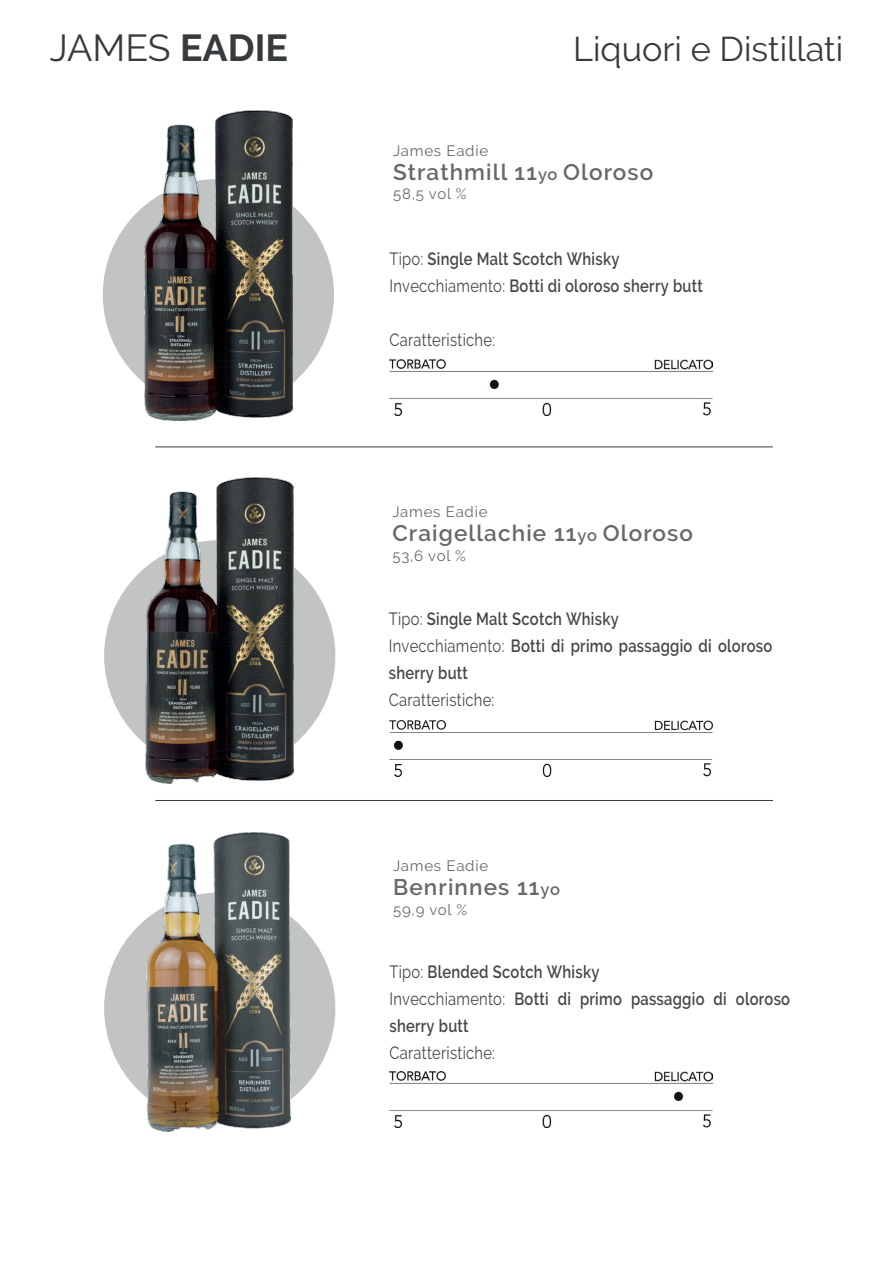
<style>
.page{position:relative;width:893px;height:1263px;background:#fff}
.page>*{position:absolute;margin:0;border:0;box-sizing:border-box;transform-origin:0 0}
.t1{font:37.5px "Raleway";letter-spacing:-.01em;color:#373b3d}
.t2{font:34.2px "Raleway";color:#373b3d}
.t3{font:600 22.5px "Raleway";letter-spacing:.05em;color:#65696b}
.t4{font:600 17.7px/27px "Raleway";letter-spacing:.02em;color:#43464a;scale:.83 1}
.t5{font:17.7px "Raleway";letter-spacing:.02em;color:#43464a;scale:.83 1}
.t6{font:15px "Raleway";letter-spacing:.05em;color:#65696b}
.s1{font-weight:700}
.s2{font-size:16.5px}
.s3{font-weight:400}
</style>
<div class="page">
<hr style="left:155px;top:447px;width:618px;height:1px;background:#373b3d">
<hr style="left:155px;top:800px;width:618px;height:1px;background:#373b3d">
<div style="left:104px;top:540px;width:231px;height:231px;background:#c2c3c3;border-radius:50%"></div>
<div style="left:104px;top:892px;width:231px;height:232px;background:#c2c3c3;border-radius:50%"></div>
<div style="left:103px;top:179px;width:231px;height:231px;background:#c2c3c3;border-radius:50%"></div>
<img style="left:144px;top:111px;width:149px;height:309px">
<img style="left:146px;top:478px;width:148px;height:305px">
<img style="left:146px;top:833px;width:145px;height:299px">
<img style="left:390px;top:359px;width:322px;height:56px">
<img style="left:390px;top:720px;width:323px;height:56px">
<img style="left:390px;top:1072px;width:323px;height:56px">
<h1 class="t1" style="left:50px;top:26px;width:240px">JAMES <span class="s1">EADIE</span></h1>
<h2 class="t2" style="left:573px;top:29px;width:271px">Liquori e Distillati</h2>
<p class="t6" style="left:393px;top:142px;width:97px">James Eadie</p>
<p class="t3" style="left:393px;top:159px;width:262px">Strathmill 11<span class="s2">yo</span> Oloroso</p>
<p class="t6" style="left:393px;top:185px;width:75px">58,5 vol %</p>
<p class="t4" style="left:389px;top:245px;width:379px"><span class="s3">Tipo:</span> Single Malt Scotch Whisky<br><span class="s3">Invecchiamento:</span> Botti di oloroso sherry butt</p>
<p class="t5" style="left:389px;top:329px;width:129px">Caratteristiche:</p>
<p class="t6" style="left:392px;top:503px;width:97px">James Eadie</p>
<p class="t3" style="left:392px;top:520px;width:302px">Craigellachie 11<span class="s2">yo</span> Oloroso</p>
<p class="t6" style="left:392px;top:547px;width:75px">53,6 vol %</p>
<p class="t4" style="left:389px;top:605px;width:464px"><span class="s3">Tipo:</span> Single Malt Scotch Whisky<br><span class="s3">Invecchiamento:</span> Botti di primo passaggio di oloroso sherry butt</p>
<p class="t5" style="left:389px;top:689px;width:129px">Caratteristiche:</p>
<p class="t6" style="left:393px;top:857px;width:97px">James Eadie</p>
<p class="t3" style="left:393px;top:875px;width:169px">Benrinnes 11<span class="s2">yo</span></p>
<p class="t6" style="left:393px;top:901px;width:76px">59,9 vol %</p>
<p class="t4" style="left:389px;top:958px;width:484px"><span class="s3">Tipo:</span> Blended Scotch Whisky<br><span class="s3">Invecchiamento:</span> Botti di primo passaggio di oloroso sherry butt</p>
<p class="t5" style="left:389px;top:1042px;width:129px">Caratteristiche:</p>
</div>
